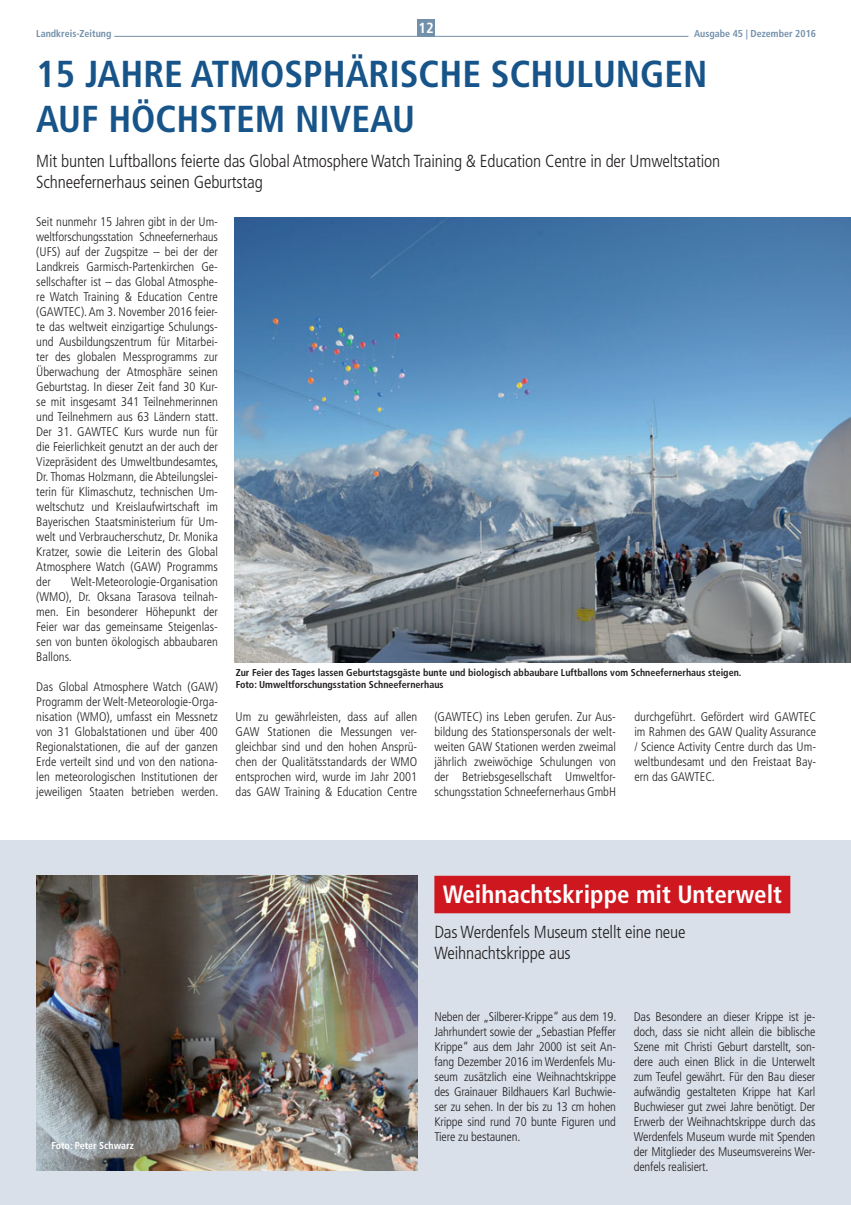
<style>
.page{position:relative;width:851px;height:1205px;background:#fff}
.page>*{position:absolute;margin:0;border:0;box-sizing:border-box;transform-origin:0 0}
.t1{font:700 condensed 37.5px/45px "Frutiger LT Std";color:#165489}
.t2{font:700 condensed 25px "Frutiger LT Std";color:#fff}
.t3{font:300 condensed 17.5px/21px "Frutiger LT Std";letter-spacing:-.01em;color:#231f20}
.t4{font:700 condensed 14.75px "Frutiger LT Std";color:#fff}
.t5{font:300 condensed 12.5px/15px "Frutiger LT Std";color:#231f20;text-align:justify}
.t6{font:700 condensed 10px/12px "Frutiger LT Std";color:#231f20}
.t7{font:700 condensed 10px "Frutiger LT Std";color:#7390ab}
.t8{font:700 condensed 10px "Frutiger LT Std";color:#fff}
</style>
<div class="page">
<div style="left:0;top:840px;width:851px;height:365px;background:#d9e0ea"></div>
<div style="left:417px;top:19px;width:18px;height:18px;background:#7390ab"></div>
<div style="left:434px;top:875px;width:356px;height:38px;background:#ce171e"></div>
<img style="left:234px;top:217px;width:617px;height:445px">
<hr style="left:114px;top:36px;width:574px;height:1px;background:#7390ab">
<img style="left:36px;top:875px;width:381px;height:296px">
<p class="t7" style="left:36px;top:29px;width:77px">Landkreis-Zeitung</p>
<p class="t4" style="left:418px;top:21px;width:17px">12</p>
<p class="t7" style="left:694px;top:29px;width:123px">Ausgabe 45 | Dezember 2016</p>
<h1 class="t1" style="left:36px;top:53px;width:673px">15 JAHRE ATMOSPHÄRISCHE SCHULUNGEN<br>AUF HÖCHSTEM NIVEAU</h1>
<h3 class="t3" style="left:36px;top:151px;width:685px">Mit bunten Luftballons feierte das Global Atmosphere Watch Training &amp; Education Centre in der Umweltstation<br>Schneefernerhaus seinen Geburtstag</h3>
<p class="t5" style="left:36px;top:214px;width:184px">Seit nunmehr 15 Jahren gibt in der Um&shy;weltforschungsstation Schneefernerhaus (UFS) auf der Zugspitze – bei der der Landkreis Garmisch-Partenkirchen Ge&shy;sellschafter ist – das Global Atmosphe&shy;re Watch Training &amp; Education Centre (GAWTEC). Am 3. November 2016 feier&shy;te das weltweit einzigartige Schulungs&shy;und Ausbildungszentrum für Mitarbei&shy;ter des globalen Messprogramms zur Überwachung der Atmosphäre seinen Geburtstag. In dieser Zeit fand 30 Kur&shy;se mit insgesamt 341 Teilnehmerinnen und Teilnehmern aus 63 Ländern statt.<br>Der 31. GAWTEC Kurs wurde nun für die Feierlichkeit genutzt an der auch der Vizepräsident des Umweltbundesamtes, Dr. Thomas Holzmann, die Abteilungslei&shy;terin für Klimaschutz, technischen Um&shy;weltschutz und Kreislaufwirtschaft im Bayerischen Staatsministerium für Um&shy;welt und Verbraucherschutz, Dr. Monika Kratzer, sowie die Leiterin des Global Atmosphere Watch (GAW) Programms der</p>
<p class="t5" style="left:36px;top:574px;width:183px;text-indent:35px">Welt-Meteorologie-Organisation (WMO), Dr. Oksana Tarasova teilnah&shy;men. Ein besonderer Höhepunkt der Feier war das gemeinsame Steigenlas&shy;sen von bunten ökologisch abbaubaren Ballons.</p>
<p class="t5" style="left:36px;top:679px;width:184px">Das Global Atmosphere Watch (GAW)<br>Programm der Welt-Meteorologie-Orga&shy;nisation (WMO), umfasst ein Messnetz von 31 Globalstationen und über 400<br>Regionalstationen, die auf der ganzen Erde verteilt sind und von den nationa&shy;len meteorologischen Institutionen der jeweiligen Staaten betrieben werden.</p>
<p class="t6" style="left:236px;top:667px;width:507px">Zur Feier des Tages lassen Geburtstagsgäste bunte und biologisch abbaubare Luftballons vom Schneefernerhaus steigen.<br>Foto: Umweltforschungsstation Schneefernerhaus</p>
<p class="t5" style="left:236px;top:709px;width:183px">Um zu gewährleisten, dass auf allen GAW Stationen die Messungen ver&shy;gleichbar sind und den hohen Ansprü&shy;chen der Qualitätsstandards der WMO entsprochen wird, wurde im Jahr 2001 das GAW Training &amp; Education Centre</p>
<p class="t5" style="left:434px;top:709px;width:183px">(GAWTEC) ins Leben gerufen. Zur Aus&shy;bildung des Stationspersonals der welt&shy;weiten GAW Stationen werden zweimal jährlich zweiwöchige Schulungen von der Betriebsgesellschaft Umweltfor&shy;schungsstation Schneefernerhaus GmbH</p>
<p class="t5" style="left:634px;top:709px;width:183px">durchgeführt. Gefördert wird GAWTEC im Rahmen des GAW Quality Assurance / Science Activity Centre durch das Um&shy;weltbundesamt und den Freistaat Bay&shy;ern das GAWTEC.</p>
<p class="t8" style="left:51px;top:1141px;width:84px">Foto: Peter Schwarz</p>
<h2 class="t2" style="left:443px;top:882px;width:341px">Weihnachtskrippe mit Unterwelt</h2>
<h3 class="t3" style="left:434px;top:922px;width:253px">Das Werdenfels Museum stellt eine neue<br>Weihnachtskrippe aus</h3>
<p class="t5" style="left:434px;top:1009px;width:184px">Neben der „Silberer-Krippe“ aus dem 19.<br>Jahrhundert sowie der „Sebastian Pfeffer Krippe“ aus dem Jahr 2000 ist seit An&shy;fang Dezember 2016 im Werdenfels Mu&shy;seum zusätzlich eine Weihnachtskrippe des Grainauer Bildhauers Karl Buchwie&shy;ser zu sehen. In der bis zu 13 cm hohen Krippe sind rund 70 bunte Figuren und Tiere zu bestaunen.</p>
<p class="t5" style="left:634px;top:1009px;width:183px">Das Besondere an dieser Krippe ist je&shy;doch, dass sie nicht allein die biblische Szene mit Christi Geburt darstellt, son&shy;dere auch einen Blick in die Unterwelt zum Teufel gewährt. Für den Bau dieser aufwändig gestalteten Krippe hat Karl Buchwieser gut zwei Jahre benötigt. Der Erwerb der Weihnachtskrippe durch das Werdenfels Museum wurde mit Spenden der Mitglieder des Museumsvereins Wer&shy;denfels realisiert.</p>
</div>
